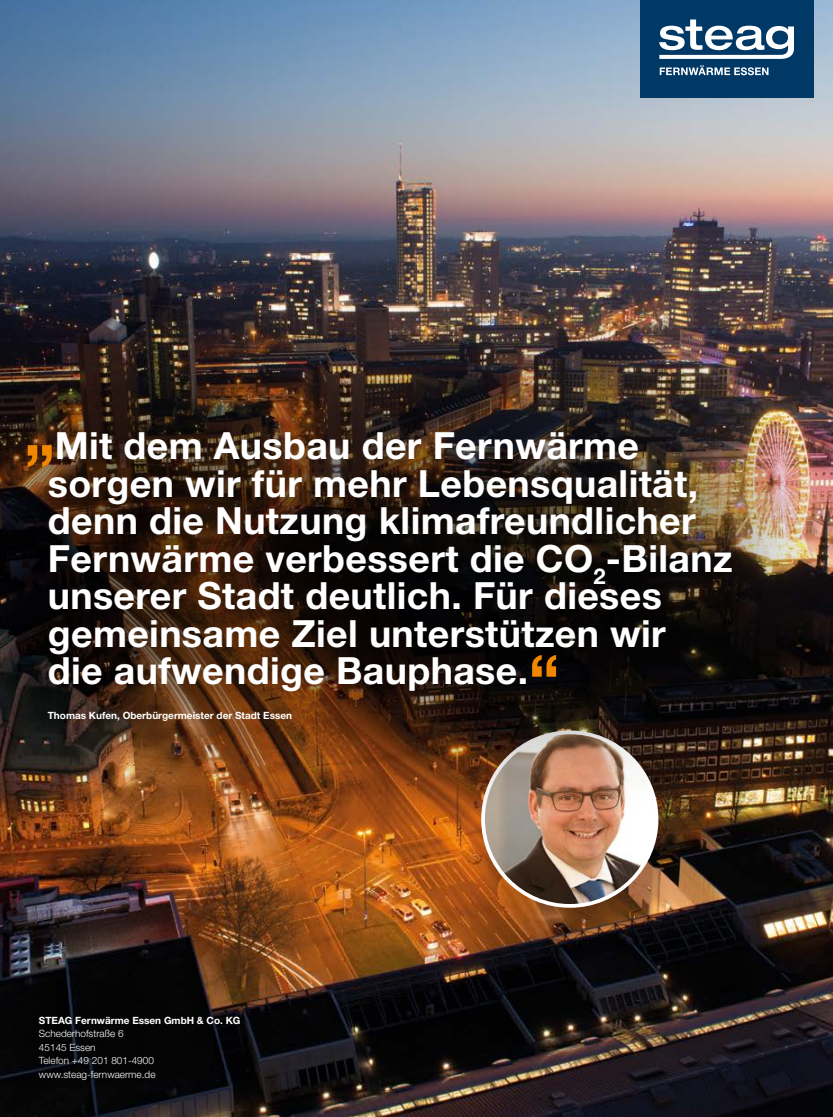
<style>
.page{position:relative;width:833px;height:1117px;background:#fff}
.page>*{position:absolute;margin:0;border:0;box-sizing:border-box;transform-origin:0 0}
.t1{font:700 67.5px "Helvetica Neue LT Std";color:#f18700}
.t2{font:700 37.5px/37.5px "Helvetica Neue LT Std";letter-spacing:.01em;color:#fff}
.t3{font:700 10px "Helvetica Neue LT Std";color:#fff}
.t4{font:300 10px/13.5px "Helvetica Neue LT Std";color:#fff}
.s1{font-size:67.5px;color:#f18700}
</style>
<div class="page">
<img style="left:0;top:0;width:833px;height:1116px">
<div style="left:639px;top:0;width:174px;height:98px;background:#003866"></div>
<svg style="left:659px;top:19px;width:135px;height:40px"></svg>
<svg style="left:659px;top:65px;width:109px;height:10px"></svg>
<img style="left:483px;top:732px;width:173px;height:173px;border-radius:86px">
<div style="left:0;top:279px;width:833px;height:563px;background:#000;opacity:.6"></div>
<p class="t2" style="left:48px;top:426px;width:686px;text-indent:-24px"><span class="s1">„</span>Mit dem Ausbau der Fernwärme sorgen wir für mehr Lebensqualität, denn die Nutzung klimafreundlicher Fernwärme verbessert die CO<sub>2</sub>-Bilanz unserer Stadt deutlich. Für dieses gemeinsame Ziel unterstützen wir<br>die aufwendige Bauphase.</p>
<p class="t3" style="left:48px;top:708px;width:246px">Thomas Kufen, Oberbürgermeister der Stadt Essen</p>
<h1 class="t1" style="left:528px;top:637px;width:33px">“</h1>
<p class="t3" style="left:39px;top:1013px;width:203px">STEAG Fernwärme Essen GmbH &amp; Co. KG</p>
<p class="t4" style="left:39px;top:1026px;width:118px">Schederhofstraße 6<br>45145 Essen<br>Telefon +49 201 801-4900 www.steag-fernwaerme.de</p>
</div>
